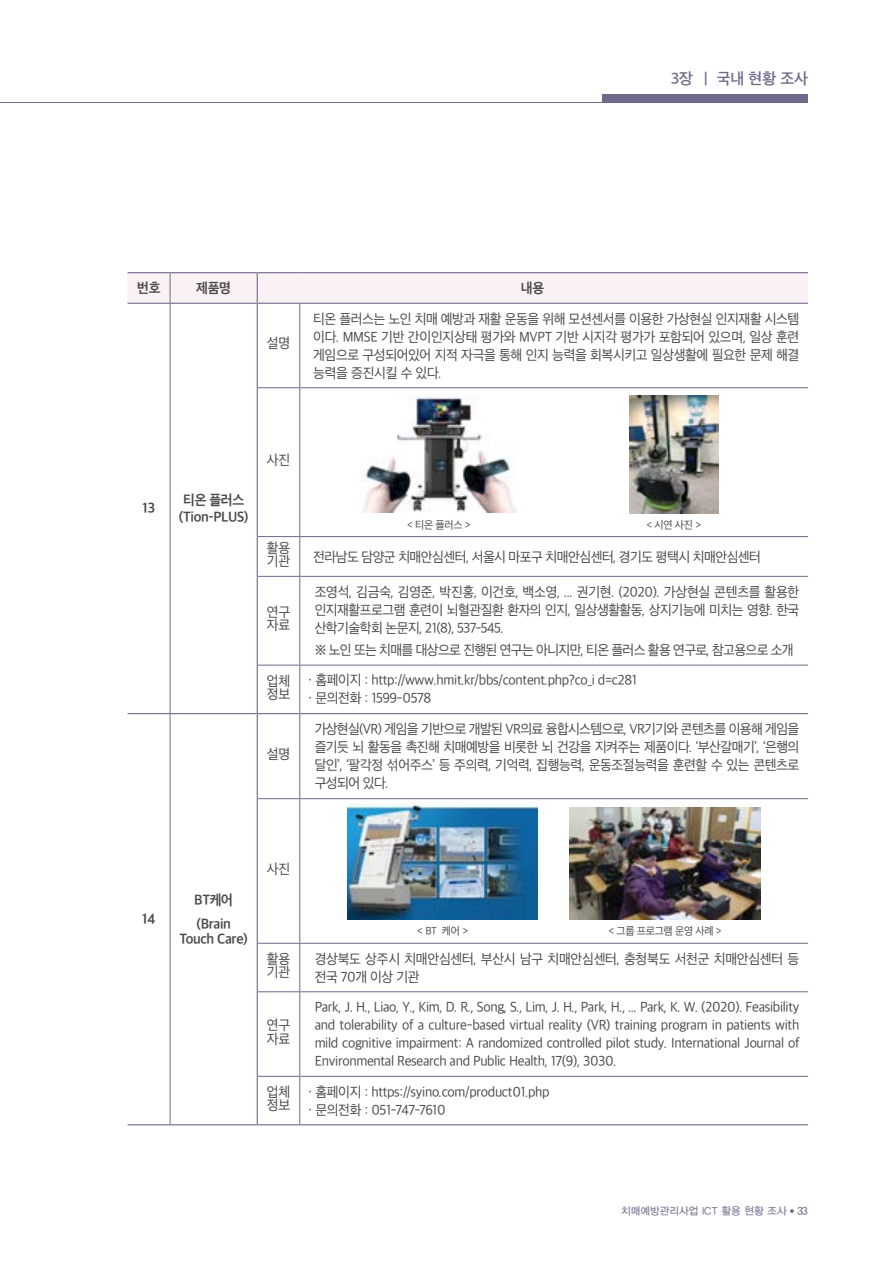
<style>
.page{position:relative;width:893px;height:1263px;background:#fff}
.page>*{position:absolute;margin:0;border:0;box-sizing:border-box;transform-origin:0 0}
.t1{font:15px "SD Gothic Neoa f Sm";color:#6e6a8c}
.t2{font:13.5px/18px "SD Gothic Neoa d Rg";letter-spacing:-.03em;color:#4c4948;scale:.95 1}
.t3{font:13.5px/16.5px "SD Gothic Neoa g Bd";letter-spacing:-.025em;color:#4c4948;text-align:center;scale:.95 1}
.t4{font:13.5px "SD Gothic Neoa d Rg";letter-spacing:-.05em;color:#4c4948;scale:.95 1}
.t5{font:10.5px "SD Gothic Neoa d Rg";letter-spacing:-.025em;color:#4c4948;scale:.95 1}
.t6{font:10.5px "YDVYGO33";color:#847d9b}
.s1{color:#6e6a8c}
</style>
<div class="page">
<div style="left:603px;top:94px;width:205px;height:9px;background:#6e6a8c"></div>
<hr style="left:0;top:102px;width:808px;height:1px;background:#6e6a8c">
<svg style="left:790px;top:1209px;width:4px;height:4px"></svg>
<div style="left:128px;top:273px;width:680px;height:30px;background:#f9f1f4"></div>
<hr style="left:128px;top:272px;width:42px;height:1px;background:#6e6a8c">
<hr style="left:170px;top:272px;width:87px;height:1px;background:#6e6a8c">
<hr style="left:257px;top:272px;width:43px;height:1px;background:#6e6a8c">
<hr style="left:300px;top:272px;width:508px;height:1px;background:#6e6a8c">
<hr style="left:128px;top:1124px;width:42px;height:1px;background:#6e6a8c">
<hr style="left:170px;top:1124px;width:87px;height:1px;background:#6e6a8c">
<hr style="left:257px;top:1124px;width:43px;height:1px;background:#6e6a8c">
<hr style="left:300px;top:1124px;width:508px;height:1px;background:#6e6a8c">
<hr style="left:170px;top:273px;width:1px;height:30px;background:#6e6a8c">
<hr style="left:170px;top:304px;width:1px;height:84px;background:#6e6a8c">
<hr style="left:170px;top:388px;width:1px;height:149px;background:#6e6a8c">
<hr style="left:170px;top:537px;width:1px;height:39px;background:#6e6a8c">
<hr style="left:170px;top:576px;width:1px;height:89px;background:#6e6a8c">
<hr style="left:170px;top:665px;width:1px;height:48px;background:#6e6a8c">
<hr style="left:299px;top:304px;width:1px;height:83px;background:#6e6a8c">
<hr style="left:258px;top:387px;width:42px;height:1px;background:#6e6a8c">
<hr style="left:300px;top:387px;width:508px;height:1px;background:#6e6a8c">
<hr style="left:299px;top:388px;width:1px;height:148px;background:#6e6a8c">
<hr style="left:258px;top:536px;width:42px;height:1px;background:#6e6a8c">
<hr style="left:300px;top:536px;width:508px;height:1px;background:#6e6a8c">
<hr style="left:299px;top:537px;width:1px;height:39px;background:#6e6a8c">
<hr style="left:258px;top:576px;width:42px;height:1px;background:#6e6a8c">
<hr style="left:300px;top:576px;width:508px;height:1px;background:#6e6a8c">
<hr style="left:299px;top:577px;width:1px;height:88px;background:#6e6a8c">
<hr style="left:258px;top:665px;width:42px;height:1px;background:#6e6a8c">
<hr style="left:300px;top:665px;width:508px;height:1px;background:#6e6a8c">
<hr style="left:299px;top:665px;width:1px;height:48px;background:#6e6a8c">
<hr style="left:170px;top:714px;width:1px;height:85px;background:#6e6a8c">
<hr style="left:170px;top:799px;width:1px;height:144px;background:#6e6a8c">
<hr style="left:170px;top:943px;width:1px;height:49px;background:#6e6a8c">
<hr style="left:170px;top:992px;width:1px;height:84px;background:#6e6a8c">
<hr style="left:170px;top:1076px;width:1px;height:48px;background:#6e6a8c">
<hr style="left:299px;top:714px;width:1px;height:84px;background:#6e6a8c">
<hr style="left:258px;top:798px;width:42px;height:1px;background:#6e6a8c">
<hr style="left:300px;top:798px;width:508px;height:1px;background:#6e6a8c">
<hr style="left:299px;top:799px;width:1px;height:144px;background:#6e6a8c">
<hr style="left:258px;top:943px;width:42px;height:1px;background:#6e6a8c">
<hr style="left:300px;top:943px;width:508px;height:1px;background:#6e6a8c">
<hr style="left:299px;top:944px;width:1px;height:47px;background:#6e6a8c">
<hr style="left:258px;top:991px;width:42px;height:1px;background:#6e6a8c">
<hr style="left:300px;top:991px;width:508px;height:1px;background:#6e6a8c">
<hr style="left:299px;top:992px;width:1px;height:84px;background:#6e6a8c">
<hr style="left:258px;top:1076px;width:42px;height:1px;background:#6e6a8c">
<hr style="left:300px;top:1076px;width:508px;height:1px;background:#6e6a8c">
<hr style="left:299px;top:1077px;width:1px;height:47px;background:#6e6a8c">
<hr style="left:128px;top:713px;width:42px;height:1px;background:#6e6a8c">
<hr style="left:170px;top:713px;width:87px;height:1px;background:#6e6a8c">
<hr style="left:257px;top:713px;width:43px;height:1px;background:#6e6a8c">
<hr style="left:300px;top:713px;width:508px;height:1px;background:#6e6a8c">
<hr style="left:257px;top:273px;width:1px;height:30px;background:#6e6a8c">
<hr style="left:257px;top:304px;width:1px;height:84px;background:#6e6a8c">
<hr style="left:257px;top:388px;width:1px;height:149px;background:#6e6a8c">
<hr style="left:257px;top:537px;width:1px;height:39px;background:#6e6a8c">
<hr style="left:257px;top:576px;width:1px;height:89px;background:#6e6a8c">
<hr style="left:257px;top:665px;width:1px;height:48px;background:#6e6a8c">
<hr style="left:257px;top:714px;width:1px;height:85px;background:#6e6a8c">
<hr style="left:257px;top:799px;width:1px;height:144px;background:#6e6a8c">
<hr style="left:257px;top:943px;width:1px;height:49px;background:#6e6a8c">
<hr style="left:257px;top:992px;width:1px;height:84px;background:#6e6a8c">
<hr style="left:257px;top:1076px;width:1px;height:48px;background:#6e6a8c">
<hr style="left:128px;top:303px;width:42px;height:1px;background:#6e6a8c">
<hr style="left:170px;top:303px;width:87px;height:1px;background:#6e6a8c">
<hr style="left:257px;top:303px;width:43px;height:1px;background:#6e6a8c">
<hr style="left:300px;top:303px;width:508px;height:1px;background:#6e6a8c">
<img style="left:361px;top:397px;width:156px;height:115px">
<img style="left:629px;top:395px;width:89px;height:118px">
<img style="left:347px;top:802px;width:191px;height:117px">
<img style="left:570px;top:808px;width:190px;height:111px">
<p class="t3" style="left:137px;top:280px;width:26px">번호</p>
<p class="t3" style="left:196px;top:280px;width:38px">제품명</p>
<p class="t3" style="left:521px;top:280px;width:26px">내용</p>
<p class="t1" style="left:671px;top:71px;width:139px">3장 ㅣ 국내 현황 조사</p>
<p class="t2" style="left:267px;top:334px;width:26px">설명</p>
<p class="t2" style="left:313px;top:309px;width:513px;text-align:justify">티온 플러스는 노인 치매 예방과 재활 운동을 위해 모션센서를 이용한 가상현실 인지재활 시스템 이다. MMSE 기반 간이인지상태 평가와 MVPT 기반 시지각 평가가 포함되어 있으며, 일상 훈련 게임으로 구성되어있어 지적 자극을 통해 인지 능력을 회복시키고 일상생활에 필요한 문제 해결 능력을 증진시킬 수 있다.</p>
<p class="t3" style="left:143px;top:500px;width:15px">13</p>
<p class="t3" style="left:179px;top:492px;width:75px">티온 플러스 (Tion-PLUS)</p>
<p class="t2" style="left:267px;top:451px;width:26px">사진</p>
<p class="t5" style="left:407px;top:519px;width:69px">&lt; 티온 플러스 &gt;</p>
<p class="t5" style="left:646px;top:519px;width:60px">&lt; 시연 사진 &gt;</p>
<p class="t2" style="left:267px;top:541px;width:26px;line-height:13.5px">활용 기관</p>
<p class="t2" style="left:313px;top:547px;width:473px">전라남도 담양군 치매안심센터, 서울시 마포구 치매안심센터, 경기도 평택시 치매안심센터</p>
<p class="t2" style="left:267px;top:605px;width:26px;line-height:13.5px">연구 자료</p>
<p class="t2" style="left:315px;top:583px;width:512px;text-align:justify">조영석, 김금숙, 김영준, 박진홍, 이건호, 백소영, ... 권기현. (2020). 가상현실 콘텐츠를 활용한 인지재활프로그램 훈련이 뇌혈관질환 환자의 인지, 일상생활활동, 상지기능에 미치는 영향. 한국 산학기술학회 논문지, 21(8), 537-545.</p>
<p class="t4" style="left:315px;top:643px;width:506px">※ 노인 또는 치매를 대상으로 진행된 연구는 아니지만, 티온 플러스 활용 연구로, 참고용으로 소개</p>
<p class="t2" style="left:267px;top:674px;width:26px;line-height:13.5px">업체 정보</p>
<p class="t2" style="left:308px;top:671px;width:348px">· 홈페이지 : http://www.hmit.kr/bbs/content.php?co_i d=c281 · 문의전화 : 1599-0578</p>
<p class="t2" style="left:267px;top:745px;width:26px">설명</p>
<p class="t2" style="left:315px;top:720px;width:512px;text-align:justify">가상현실(VR) 게임을 기반으로 개발된 VR의료 융합시스템으로, VR기기와 콘텐츠를 이용해 게임을 즐기듯 뇌 활동을 촉진해 치매예방을 비롯한 뇌 건강을 지켜주는 제품이다. ‘부산갈매기’, ‘은행의 달인’, ‘팔각정 섞어주스’ 등 주의력, 기억력, 집행능력, 운동조절능력을 훈련할 수 있는 콘텐츠로 구성되어 있다.</p>
<p class="t3" style="left:142px;top:911px;width:15px">14</p>
<p class="t3" style="left:194px;top:888px;width:42px;line-height:24px;text-align:left">BT케어 (Brain</p>
<p class="t3" style="left:179px;top:930px;width:74px">Touch Care)</p>
<p class="t2" style="left:267px;top:860px;width:26px">사진</p>
<p class="t5" style="left:417px;top:926px;width:56px">&lt; BT 케어 &gt;</p>
<p class="t5" style="left:608px;top:926px;width:121px">&lt; 그룹 프로그램 운영 사례 &gt;</p>
<p class="t2" style="left:267px;top:952px;width:26px;line-height:13.5px">활용 기관</p>
<p class="t2" style="left:315px;top:949px;width:512px">경상북도 상주시 치매안심센터, 부산시 남구 치매안심센터, 충청북도 서천군 치매안심센터 등 전국 70개 이상 기관</p>
<p class="t2" style="left:267px;top:1018px;width:26px;line-height:13.5px">연구 자료</p>
<p class="t2" style="left:315px;top:998px;width:512px;text-align:justify">Park, J. H., Liao, Y., Kim, D. R., Song, S., Lim, J. H., Park, H., ... Park, K. W. (2020). Feasibility and tolerability of a culture-based virtual reality (VR) training program in patients with mild cognitive impairment: A randomized controlled pilot study. International Journal of Environmental Research and Public Health, 17(9), 3030.</p>
<p class="t2" style="left:267px;top:1085px;width:26px;line-height:13.5px">업체 정보</p>
<p class="t2" style="left:308px;top:1082px;width:256px">· 홈페이지 : https://syino.com/product01.php · 문의전화 : 051-747-7610</p>
<p class="t6" style="left:621px;top:1205px;width:188px">치매예방관리사업 ICT 활용 현황 조사 <span class="s1">33</span></p>
</div>
